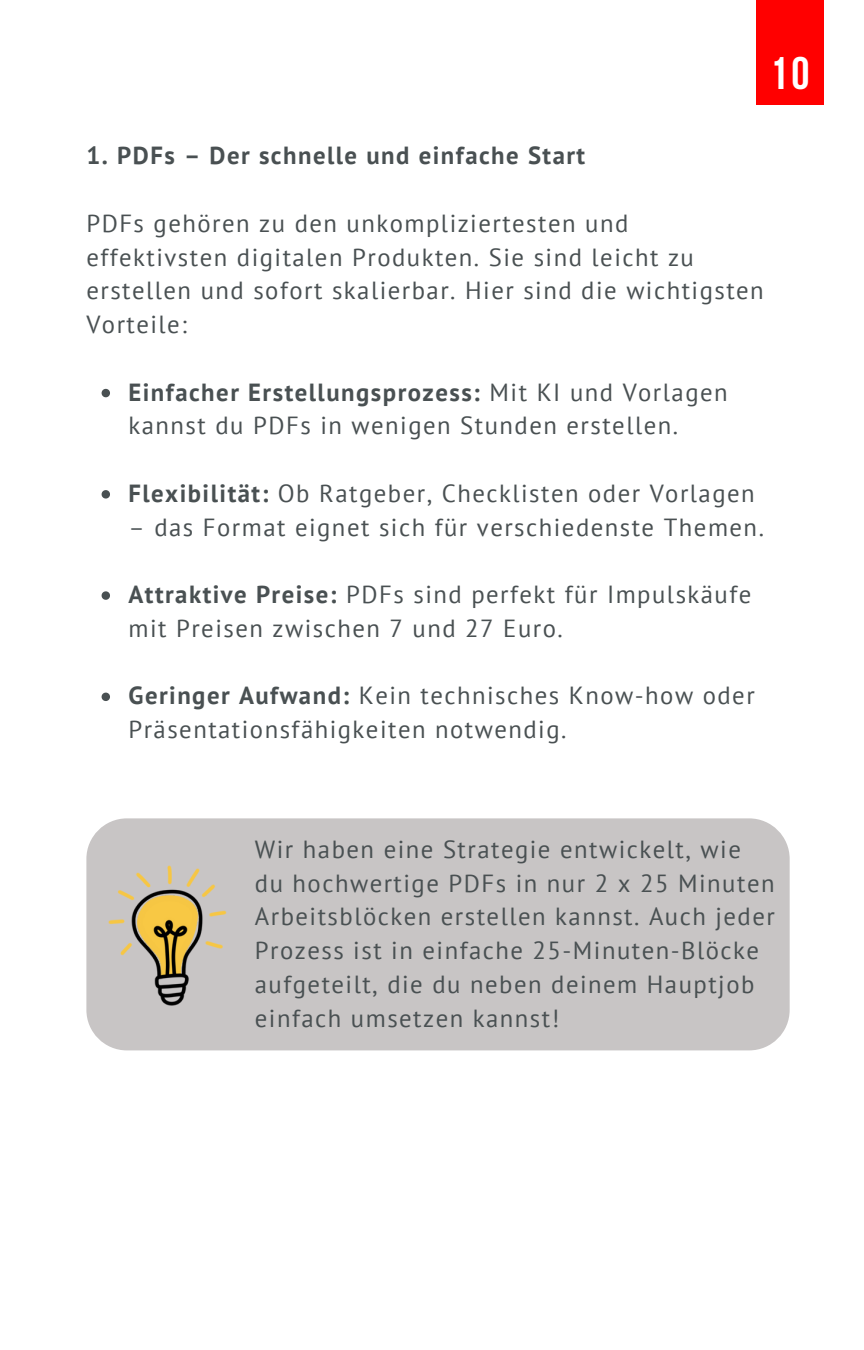
<style>
.page{position:relative;width:864px;height:1350px;background:#fff}
.page>*{position:absolute;margin:0;border:0;box-sizing:border-box;transform-origin:0 0}
.t1{font:700 45.45px "Bebas Neue";color:#fff}
.t2{font:24.75px/33.8px "PT Sans";letter-spacing:.06em;color:#495052}
.t3{font:700 24.75px "PT Sans";letter-spacing:.06em;color:#495052}
.s1{font-weight:700}
</style>
<div class="page">
<div style="left:756px;top:0;width:67px;height:105px;background:#f00"></div>
<div style="left:86px;top:818px;width:704px;height:232px;background:#c8c5c5;border-radius:41px"></div>
<img style="left:109px;top:866px;width:118px;height:140px">
<svg style="left:102px;top:389px;width:8px;height:8px"></svg>
<svg style="left:102px;top:490px;width:8px;height:9px"></svg>
<svg style="left:102px;top:591px;width:8px;height:9px"></svg>
<svg style="left:102px;top:693px;width:8px;height:8px"></svg>
<p class="t1" style="left:770px;top:55px;width:41px">10</p>
<p class="t3" style="left:86px;top:139px;width:500px">1. PDFs – Der schnelle und einfache Start</p>
<h1 class="t2" style="left:86px;top:206px;width:679px">PDFs gehören zu den unkompliziertesten und effektivsten digitalen Produkten. Sie sind leicht zu erstellen und sofort skalierbar. Hier sind die wichtigsten Vorteile:</h1>
<p class="t2" style="left:128px;top:375px;width:601px"><span class="s1">Einfacher Erstellungsprozess:</span> Mit KI und Vorlagen kannst du PDFs in wenigen Stunden erstellen.</p>
<p class="t2" style="left:128px;top:476px;width:628px"><span class="s1">Flexibilität:</span> Ob Ratgeber, Checklisten oder Vorlagen</p>
<p class="t2" style="left:128px;top:510px;width:637px">– das Format eignet sich für verschiedenste Themen.</p>
<p class="t2" style="left:128px;top:577px;width:624px"><span class="s1">Attraktive Preise:</span> PDFs sind perfekt für Impulskäufe mit Preisen zwischen 7 und 27 Euro.</p>
<p class="t2" style="left:128px;top:678px;width:628px"><span class="s1">Geringer Aufwand:</span> Kein technisches Know-how oder<br>Präsentationsfähigkeiten notwendig.</p>
<p class="t2" style="left:255px;top:832px;width:521px">Wir haben eine Strategie entwickelt, wie du hochwertige PDFs in nur 2 x 25 Minuten Arbeitsblöcken erstellen kannst. Auch jeder Prozess ist in einfache 25-Minuten-Blöcke aufgeteilt, die du neben deinem Hauptjob einfach umsetzen kannst!</p>
</div>
